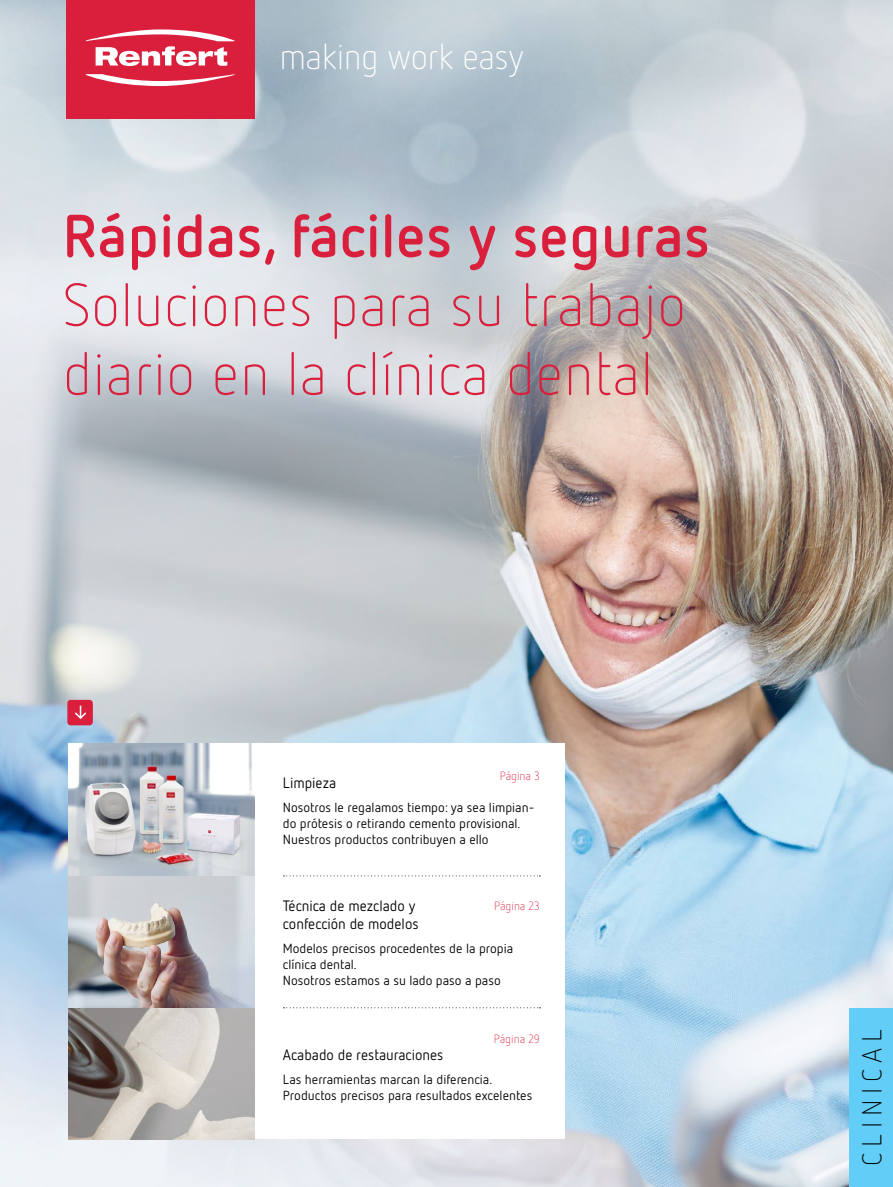
<style>
.page{position:relative;width:893px;height:1187px;background:#fff}
.page>*{position:absolute;margin:0;border:0;box-sizing:border-box;transform-origin:0 0}
.t1{font:300 60px/68.8px "Netto Pro";letter-spacing:.01em;color:#da1f3d}
.t2{font:700 60px "Netto Pro";letter-spacing:.01em;color:#da1f3d}
.t3{font:300 36px "Netto Pro";letter-spacing:-.01em;color:#fff}
.t4{font:300 27.15px "Netto Pro";letter-spacing:.21em;color:#000}
.t5{font:15px/18px "Netto Pro";color:#000}
.t6{font:13.2px/15.9px "Netto Pro";color:#000}
.t7{font:300 12px "Netto Pro";color:#da1f3d}
</style>
<div class="page">
<img style="left:0;top:0;width:893px;height:1186px">
<div style="left:66px;top:0;width:188px;height:118px;background:#da1f3d"></div>
<svg style="left:86px;top:74px;width:148px;height:12px"></svg>
<svg style="left:86px;top:29px;width:148px;height:37px"></svg>
<div style="left:850px;top:1008px;width:43px;height:178px;background:#62cdf6"></div>
<div style="left:68px;top:743px;width:497px;height:395px;background:#fff"></div>
<img style="left:68px;top:743px;width:186px;height:395px">
<svg style="left:283px;top:1007px;width:257px;height:1px"></svg>
<svg style="left:283px;top:875px;width:257px;height:1px"></svg>
<div style="left:67px;top:699px;width:26px;height:26px;background:#da1f3d;border-radius:3px"></div>
<svg style="left:74px;top:705px;width:13px;height:14px"></svg>
<h2 class="t3" style="left:279px;top:34px;width:246px">making work easy</h2>
<h1 class="t2" style="left:63px;top:195px;width:649px">Rápidas, fáciles y seguras</h1>
<h1 class="t1" style="left:63px;top:269px;width:625px">Soluciones para su trabajo diario en la clínica dental</h1>
<p class="t7" style="left:500px;top:768px;width:42px">Página 3</p>
<p class="t5" style="left:283px;top:773px;width:55px">Limpieza</p>
<p class="t6" style="left:283px;top:799px;width:253px">Nosotros le regalamos tiempo: ya sea limpian&shy;do prótesis o retirando cemento provisional.<br>Nuestros productos contribuyen a ello</p>
<p class="t5" style="left:283px;top:895px;width:137px">Técnica de mezclado y confección de modelos</p>
<p class="t6" style="left:283px;top:939px;width:232px">Modelos precisos procedentes de la propia clínica dental.<br>Nosotros estamos a su lado paso a paso</p>
<p class="t7" style="left:494px;top:898px;width:47px">Página 23</p>
<p class="t7" style="left:494px;top:1031px;width:48px">Página 29</p>
<p class="t5" style="left:283px;top:1045px;width:162px">Acabado de restauraciones</p>
<p class="t6" style="left:283px;top:1071px;width:251px">Las herramientas marcan la diferencia.<br>Productos precisos para resultados excelentes</p>
<h3 class="t4" style="left:855px;top:1165px;width:138px;rotate:-90deg">CLINICAL</h3>
</div>
